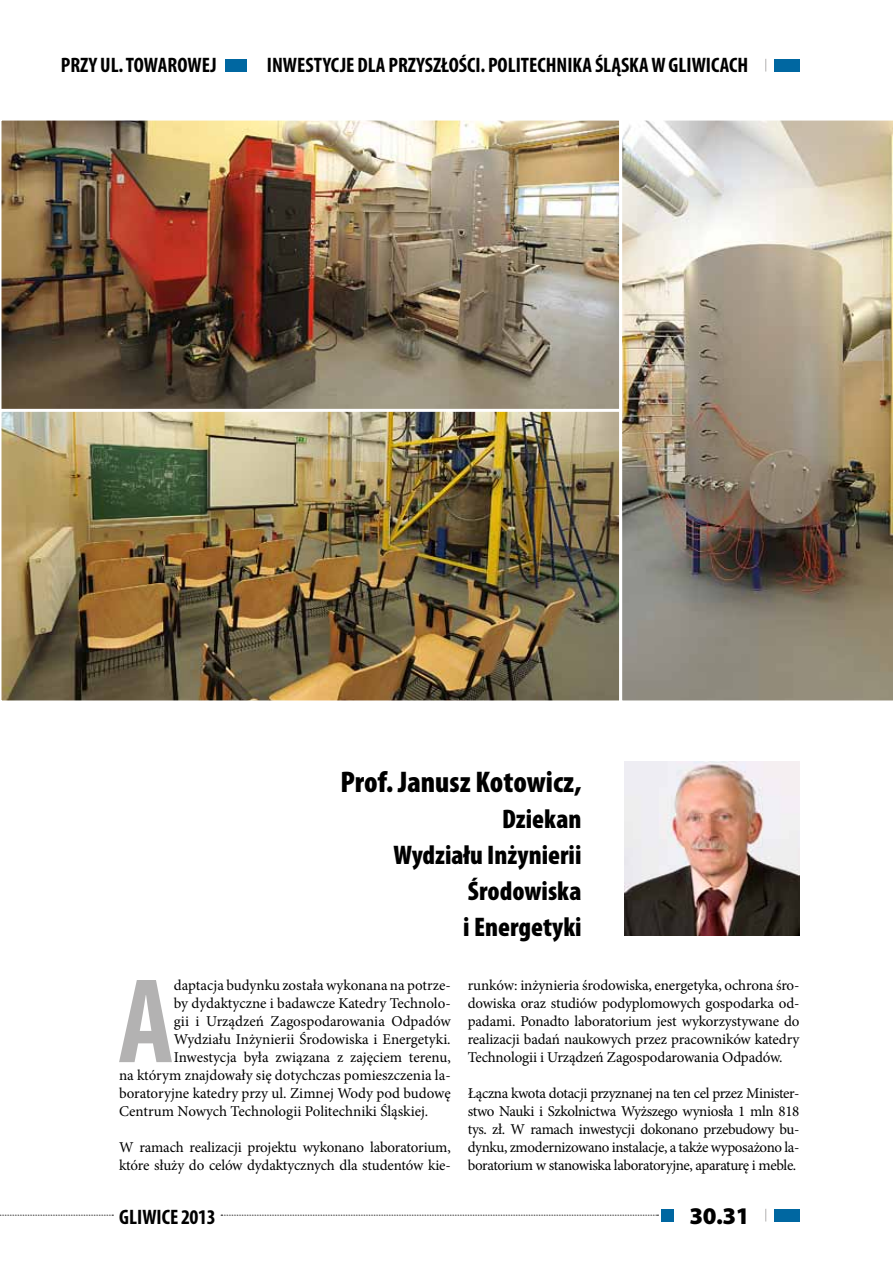
<style>
.page{position:relative;width:893px;height:1263px;background:#fff}
.page>*{position:absolute;margin:0;border:0;box-sizing:border-box;transform-origin:0 0}
.t1{font:700 condensed 121.8px "Myriad Pro";color:#b3b2b2}
.t2{font:900 condensed 30px "Myriad Pro";color:#000}
.t3{font:900 condensed 27px/36px "Myriad Pro";letter-spacing:.005em;color:#000;text-align:right}
.t4{font:900 24px "Myriad Pro";color:#000}
.t5{font:700 condensed 21px "Myriad Pro";color:#000}
.t6{font:15px/18px "Minion Pro";letter-spacing:-.005em;color:#000;text-align:justify}
</style>
<div class="page">
<svg style="left:0;top:1215px;width:113px;height:1px"></svg>
<svg style="left:221px;top:1215px;width:437px;height:1px"></svg>
<div style="left:661px;top:1209px;width:13px;height:12px;background:#0067a1"></div>
<div style="left:774px;top:1209px;width:25px;height:12px;background:#0067a1"></div>
<svg style="left:765px;top:1209px;width:1px;height:12px"></svg>
<img style="left:625px;top:761px;width:174px;height:175px">
<img style="left:1px;top:120px;width:618px;height:289px">
<img style="left:1px;top:411px;width:618px;height:290px">
<img style="left:622px;top:120px;width:271px;height:581px">
<div style="left:774px;top:59px;width:25px;height:13px;background:#0067a1"></div>
<div style="left:225px;top:59px;width:22px;height:13px;background:#0067a1"></div>
<svg style="left:765px;top:59px;width:1px;height:13px"></svg>
<h3 class="t5" style="left:61px;top:52px;width:158px">PRZY UL. TOWAROWEJ</h3>
<h3 class="t5" style="left:267px;top:52px;width:483px">INWESTYCJE DLA PRZYSZŁOŚCI. POLITECHNIKA ŚLĄSKA W GLIWICACH</h3>
<h2 class="t2" style="left:340px;top:763px;width:243px">Prof. Janusz Kotowicz,</h2>
<h3 class="t3" style="left:393px;top:800px;width:190px">Dziekan<br>Wydziału Inżynierii<br>Środowiska<br>i Energetyki</h3>
<p class="t6" style="left:468px;top:976px;width:333px">runków: inżynieria środowiska, energetyka, ochrona śro&shy;dowiska oraz studiów podyplomowych gospodarka od&shy;padami. Ponadto laboratorium jest wykorzystywane do realizacji badań naukowych przez pracowników katedry Technologii i Urządzeń Zagospodarowania Odpadów.</p>
<p class="t6" style="left:468px;top:1084px;width:333px">Łączna kwota dotacji przyznanej na ten cel przez Minister&shy;stwo Nauki i Szkolnictwa Wyższego wyniosła 1 mln 818 tys. zł. W ramach inwestycji dokonano przebudowy bu&shy;dynku, zmodernizowano instalacje, a także wyposażono la&shy;boratorium w stanowiska laboratoryjne, aparaturę i meble.</p>
<h1 class="t1" style="left:118px;top:945px;width:54px">A</h1>
<p class="t6" style="left:174px;top:976px;width:278px">daptacja budynku została wykonana na potrze-</p>
<p class="t6" style="left:174px;top:994px;width:278px">by dydaktyczne i badawcze Katedry Technolo-</p>
<p class="t6" style="left:174px;top:1012px;width:278px">gii i Urządzeń Zagospodarowania Odpadów</p>
<p class="t6" style="left:174px;top:1030px;width:278px">Wydziału Inżynierii Środowiska i Energetyki.</p>
<p class="t6" style="left:174px;top:1048px;width:278px">Inwestycja była związana z zajęciem terenu,</p>
<p class="t6" style="left:119px;top:1066px;width:333px">na którym znajdowały się dotychczas pomieszczenia la-</p>
<p class="t6" style="left:119px;top:1084px;width:333px">boratoryjne katedry przy ul. Zimnej Wody pod budowę</p>
<p class="t6" style="left:119px;top:1102px;width:311px">Centrum Nowych Technologii Politechniki Śląskiej.</p>
<p class="t6" style="left:119px;top:1138px;width:333px">W ramach realizacji projektu wykonano laboratorium, które służy do celów dydaktycznych dla studentów kie-</p>
<h3 class="t5" style="left:119px;top:1204px;width:98px">GLIWICE 2013</h3>
<h3 class="t4" style="left:689px;top:1200px;width:61px">30.31</h3>
</div>
